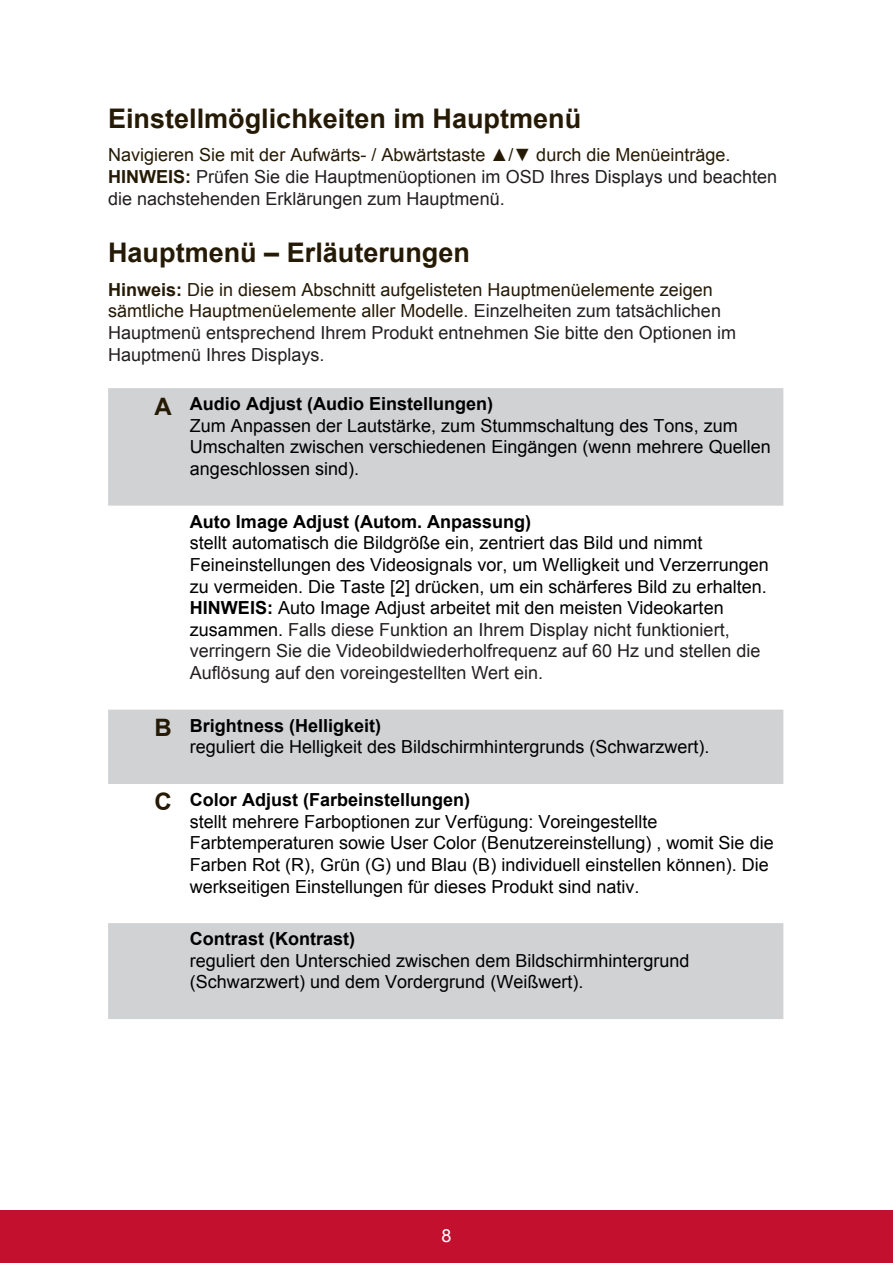
<style>
.page{position:relative;width:893px;height:1263px;background:#fff}
.page>*{position:absolute;margin:0;border:0;box-sizing:border-box;transform-origin:0 0}
.t1{font:700 27px "Arial";color:#251a05}
.t2{font:18px/21.6px "Arial";color:#000}
.t3{font:18px/21.6px "Arial";color:#231f20}
.t4{font:700 18px "Arial";color:#000}
.t5{font:18px "Arial";color:#fff}
.s1{color:#251a05}
.s2{font-weight:700;color:#251a05}
.s3{font-weight:700;font-size:24px;color:#251a05}
.s4{font-weight:700}
.s5{color:#231f20}
</style>
<div class="page">
<div style="left:0;top:1210px;width:892px;height:53px;background:#c3102f"></div>
<svg style="left:108px;top:388px;width:675px;height:631px"></svg>
<h1 class="t1" style="left:108px;top:100px;width:474px">Einstellmöglichkeiten im Hauptmenü</h1>
<p class="t3" style="left:108px;top:144px;width:670px"><span class="s1">Navigieren Sie mit der Aufwärts- / Abwärtstaste ▲/▼ durch die Menüeinträge.<br></span><span class="s2">HINWEIS:</span> Prüfen Sie die Hauptmenüoptionen im OSD Ihres Displays und beachten die nachstehenden Erklärungen zum Hauptmenü.</p>
<h1 class="t1" style="left:108px;top:234px;width:363px">Hauptmenü – Erläuterungen</h1>
<p class="t3" style="left:108px;top:279px;width:629px"><span class="s2">Hinweis:</span> <span class="s1">Die in diesem Abschnitt aufgelisteten Hauptmenüelemente zeigen sämtliche Hauptmenüelemente aller Modelle.</span> Einzelheiten zum tatsächlichen Hauptmenü entsprechend Ihrem Produkt entnehmen Sie bitte den Optionen im Hauptmenü Ihres Displays.</p>
<p class="t2" style="left:190px;top:393px;width:582px;text-indent:-35px"><span class="s3">A</span> <span class="s4">Audio Adjust (Audio Einstellungen)<br></span>Zum Anpassen der Lautstärke, zum Stummschaltung des Tons, zum Umschalten zwischen verschiedenen Eingängen (wenn mehrere Quellen angeschlossen sind).</p>
<p class="t4" style="left:190px;top:509px;width:343px">Auto Image Adjust (Autom. Anpassung)</p>
<p class="t2" style="left:190px;top:532px;width:580px">stellt automatisch die Bildgröße ein, zentriert das Bild und nimmt Feineinstellungen des Videosignals vor, um Welligkeit und Verzerrungen zu vermeiden. Die Taste [2] drücken, um ein schärferes Bild zu erhalten.<br><span class="s4">HINWEIS:</span> Auto Image Adjust arbeitet mit den meisten Videokarten zusammen. <span class="s5">Falls diese Funktion an Ihrem Display nicht funktioniert, verringern Sie die Videobildwiederholfrequenz auf 60 Hz und stellen die Auflösung auf den voreingestellten Wert ein.</span></p>
<p class="t2" style="left:190px;top:715px;width:521px;text-indent:-35px"><span class="s3">B</span> <span class="s4">Brightness (Helligkeit)<br></span>reguliert die Helligkeit des Bildschirmhintergrunds (Schwarzwert).</p>
<p class="t2" style="left:190px;top:789px;width:585px;text-indent:-35px"><span class="s3">C</span> <span class="s4">Color Adjust (Farbeinstellungen)<br></span>stellt mehrere Farboptionen zur Verfügung: Voreingestellte Farbtemperaturen sowie User Color (Benutzereinstellung) , womit Sie die Farben Rot (R), Grün (G) und Blau (B) individuell einstellen können). Die werkseitigen Einstellungen für dieses Produkt sind nativ.</p>
<p class="t4" style="left:190px;top:927px;width:166px">Contrast (Kontrast)</p>
<p class="t2" style="left:190px;top:950px;width:501px">reguliert den Unterschied zwischen dem Bildschirmhintergrund (Schwarzwert) und dem Vordergrund (Weißwert).</p>
<p class="t5" style="left:441px;top:1223px;width:12px">8</p>
</div>
